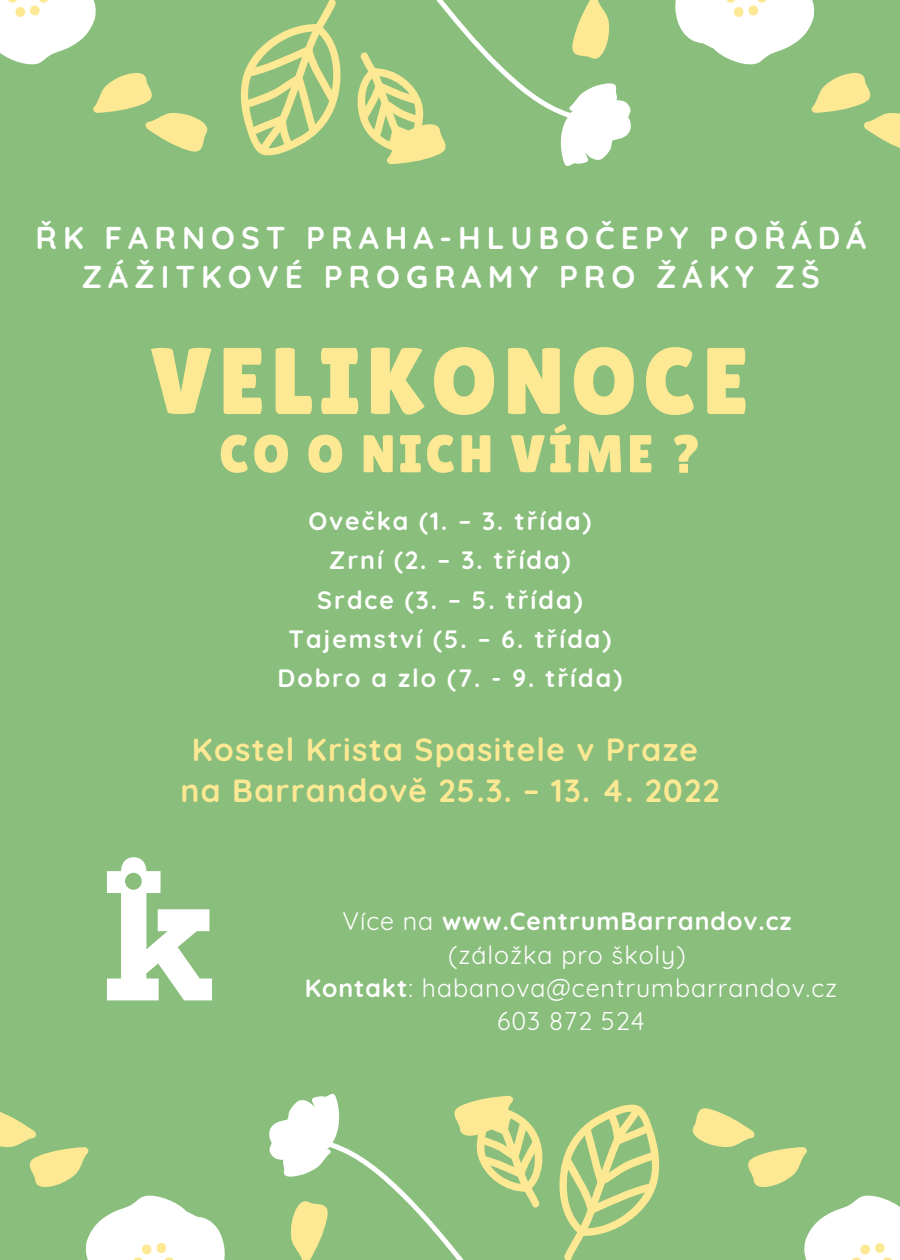
<style>
.page{position:relative;width:900px;height:1260px;background:#8abe7c}
.page>*{position:absolute;margin:0;border:0;box-sizing:border-box;transform-origin:0 0}
.t1{font:94.5px "Lilita One";letter-spacing:.07em;color:#fde993}
.t2{font:53.25px "Lilita One";letter-spacing:.07em;color:#fde993}
.t3{font:700 32px "Quicksand";letter-spacing:.04em;color:#fde993}
.t4{font:700 31.5px "Quicksand";letter-spacing:.19em;color:#fff}
.t5{font:700 25px "Quicksand";letter-spacing:.08em;color:#fff}
.t6{font:25px/33.5px "Quicksand";letter-spacing:.04em;color:#fff;text-align:center}
.t7{font:700 25px "Quicksand";letter-spacing:.04em;color:#fff}
.s1{font-weight:400}
.s2{font-weight:700}
</style>
<div class="page">
<svg style="left:0;top:0;width:208px;height:152px"></svg>
<svg style="left:240px;top:0;width:101px;height:156px"></svg>
<svg style="left:357px;top:0;width:274px;height:166px"></svg>
<svg style="left:675px;top:0;width:225px;height:148px"></svg>
<svg style="left:692px;top:1108px;width:208px;height:152px"></svg>
<svg style="left:559px;top:1104px;width:101px;height:156px"></svg>
<svg style="left:269px;top:1094px;width:274px;height:166px"></svg>
<svg style="left:0;top:1112px;width:225px;height:148px"></svg>
<svg style="left:107px;top:857px;width:105px;height:143px"></svg>
<p class="t4" style="left:36px;top:217px;width:832px">ŘK FARNOST PRAHA-HLUBOČEPY POŘÁDÁ</p>
<p class="t4" style="left:82px;top:257px;width:740px">ZÁŽITKOVÉ PROGRAMY PRO ŽÁKY ZŠ</p>
<p class="t1" style="left:150px;top:327px;width:601px">VELIKONOCE</p>
<p class="t2" style="left:219px;top:423px;width:484px">CO O NICH VÍME ?</p>
<p class="t5" style="left:308px;top:505px;width:285px">Ovečka (1. – 3. třída)</p>
<p class="t5" style="left:329px;top:544px;width:243px">Zrní (2. – 3. třída)</p>
<p class="t5" style="left:317px;top:584px;width:267px">Srdce (3. – 5. třída)</p>
<p class="t5" style="left:288px;top:623px;width:325px">Tajemství (5. – 6. třída)</p>
<p class="t5" style="left:278px;top:662px;width:346px">Dobro a zlo (7. - 9. třída)</p>
<p class="t3" style="left:192px;top:729px;width:508px">Kostel Krista Spasitele v Praze</p>
<p class="t3" style="left:181px;top:770px;width:541px">na Barrandově 25.3. – 13. 4. 2022</p>
<p class="t7" style="left:342px;top:905px;width:451px"><span class="s1">Více na</span> www.CentrumBarrandov.cz</p>
<p class="t6" style="left:448px;top:937px;width:239px">(záložka pro školy)</p>
<p class="t6" style="left:305px;top:971px;width:534px"><span class="s2">Kontakt</span>: habanova@centrumbarrandov.cz<br>603 872 524</p>
</div>
